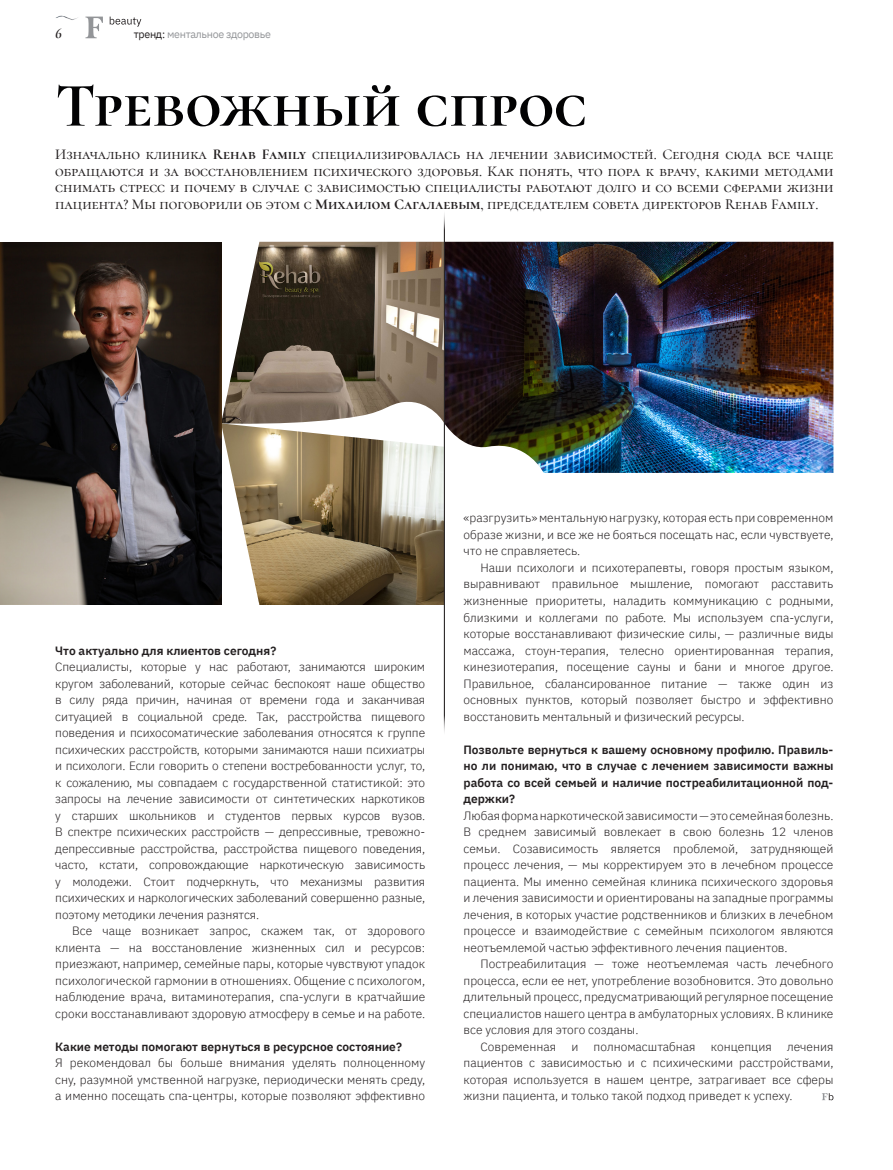
<style>
.page{position:relative;width:893px;height:1170px;background:#fff}
.page>*{position:absolute;margin:0;border:0;box-sizing:border-box;transform-origin:0 0}
.t1{font:700 63px "Cormorant SC";color:#020203}
.t2{font:500 15px/16.5px "Cormorant SC";color:#231f20;text-align:justify}
.t3{font:italic 600 15px "Cormorant Infant";color:#231f20}
.t4{font:300 12px/16.5px "IBM Plex Sans";color:#231f20;text-align:justify}
.t5{font:600 12px/16.5px "IBM Plex Sans";color:#231f20;text-align:justify}
.t6{font:10.65px "IBM Plex Sans";letter-spacing:-.03em;color:#939598}
.s1{color:#231f20}
.s2{font-weight:700}
</style>
<div class="page">
<svg style="left:110px;top:17px;width:31px;height:10px"></svg>
<svg style="left:55px;top:15px;width:48px;height:23px"></svg>
<svg style="left:822px;top:1093px;width:11px;height:7px"></svg>
<img style="left:445px;top:242px;width:388px;height:231px">
<img style="left:221px;top:242px;width:223px;height:181px">
<img style="left:221px;top:423px;width:223px;height:182px">
<img style="left:0;top:242px;width:221px;height:363px">
<hr style="left:444px;top:209px;width:1px;height:528px;background:#231f20">
<p class="t3" style="left:55px;top:24px;width:8px">6</p>
<p class="t6" style="left:134px;top:26px;width:138px"><span class="s1">тренд:</span> ментальное здоровье</p>
<p class="t1" style="left:55px;top:67px;width:534px">Тревожный спрос</p>
<p class="t2" style="left:55px;top:146px;width:780px">Изначально клиника <span class="s2">Rehab Family</span> специализировалась на лечении зависимостей. Сегодня сюда все чаще обращаются и за восстановлением психического здоровья. Как понять, что пора к врачу, какими методами снимать стресс и почему в случае с зависимостью специалисты работают долго и со всеми сферами жизни пациента? Мы поговорили об этом с <span class="s2">Михаилом Сагалаевым</span>, председателем совета директоров Rehab Family.</p>
<p class="t5" style="left:55px;top:641px;width:223px">Что актуально для клиентов сегодня?</p>
<p class="t4" style="left:55px;top:657px;width:371px">Специалисты, которые у нас работают, занимаются широким кругом заболеваний, которые сейчас беспокоят наше общество в силу ряда причин, начиная от времени года и заканчивая ситуацией в социальной среде. Так, расстройства пищевого поведения и психосоматические заболевания относятся к группе психических расстройств, которыми занимаются наши психиатры и психологи. Если говорить о степени востребованности услуг, то, к сожалению, мы совпадаем с государственной статистикой: это запросы на лечение зависимости от синтетических наркотиков у старших школьников и студентов первых курсов вузов.<br>В спектре психических расстройств — депрессивные, тревожно&shy;депрессивные расстройства, расстройства пищевого поведения, часто, кстати, сопровождающие наркотическую зависимость у молодежи. Стоит подчеркнуть, что механизмы развития психических и наркологических заболеваний совершенно разные, поэтому методики лечения разнятся.</p>
<p class="t4" style="left:55px;top:921px;width:371px;text-indent:17px">Все чаще возникает запрос, скажем так, от здорового клиента — на восстановление жизненных сил и ресурсов: приезжают, например, семейные пары, которые чувствуют упадок психологической гармонии в отношениях. Общение с психологом, наблюдение врача, витаминотерапия, спа-услуги в кратчайшие сроки восстанавливают здоровую атмосферу в семье и на работе.</p>
<p class="t5" style="left:55px;top:1037px;width:348px">Какие методы помогают вернуться в ресурсное состояние?</p>
<p class="t4" style="left:55px;top:1053px;width:371px">Я рекомендовал бы больше внимания уделять полноценному сну, разумной умственной нагрузке, периодически менять среду, а именно посещать спа-центры, которые позволяют эффективно</p>
<p class="t4" style="left:463px;top:509px;width:371px">«разгрузить» ментальную нагрузку, которая есть при современном образе жизни, и все же не бояться посещать нас, если чувствуете, что не справляетесь.</p>
<p class="t4" style="left:463px;top:558px;width:371px;text-indent:17px">Наши психологи и психотерапевты, говоря простым языком, выравнивают правильное мышление, помогают расставить жизненные приоритеты, наладить коммуникацию с родными, близкими и коллегами по работе. Мы используем спа-услуги, которые восстанавливают физические силы, — различные виды массажа, стоун-терапия, телесно ориентированная терапия, кинезиотерапия, посещение сауны и бани и многое другое.<br>Правильное, сбалансированное питание — также один из основных пунктов, который позволяет быстро и эффективно восстановить ментальный и физический ресурсы.</p>
<p class="t5" style="left:463px;top:740px;width:371px">Позвольте вернуться к вашему основному профилю. Правиль&shy;но ли понимаю, что в случае с лечением зависимости важны работа со всей семьей и наличие постреабилитационной под&shy;держки?</p>
<p class="t4" style="left:463px;top:806px;width:371px">Любая форма наркотической зависимости — это семейная болезнь.<br>В среднем зависимый вовлекает в свою болезнь 12 членов семьи. Созависимость является проблемой, затрудняющей процесс лечения, — мы корректируем это в лечебном процессе пациента. Мы именно семейная клиника психического здоровья и лечения зависимости и ориентированы на западные программы лечения, в которых участие родственников и близких в лечебном процессе и взаимодействие с семейным психологом являются неотъемлемой частью эффективного лечения пациентов.</p>
<p class="t4" style="left:463px;top:954px;width:371px;text-indent:17px">Постреабилитация — тоже неотъемлемая часть лечебного процесса, если ее нет, употребление возобновится. Это довольно длительный процесс, предусматривающий регулярное посещение специалистов нашего центра в амбулаторных условиях. В клинике все условия для этого созданы.</p>
<p class="t4" style="left:480px;top:1037px;width:77px">Современная</p>
<p class="t4" style="left:571px;top:1037px;width:9px">и</p>
<p class="t4" style="left:594px;top:1037px;width:103px">полномасштабная</p>
<p class="t4" style="left:711px;top:1037px;width:62px">концепция</p>
<p class="t4" style="left:463px;top:1037px;width:371px;text-indent:324px">лечения пациентов с зависимостью и с психическими расстройствами, которая используется в нашем центре, затрагивает все сферы жизни пациента, и только такой подход приведет к успеху.</p>
</div>
